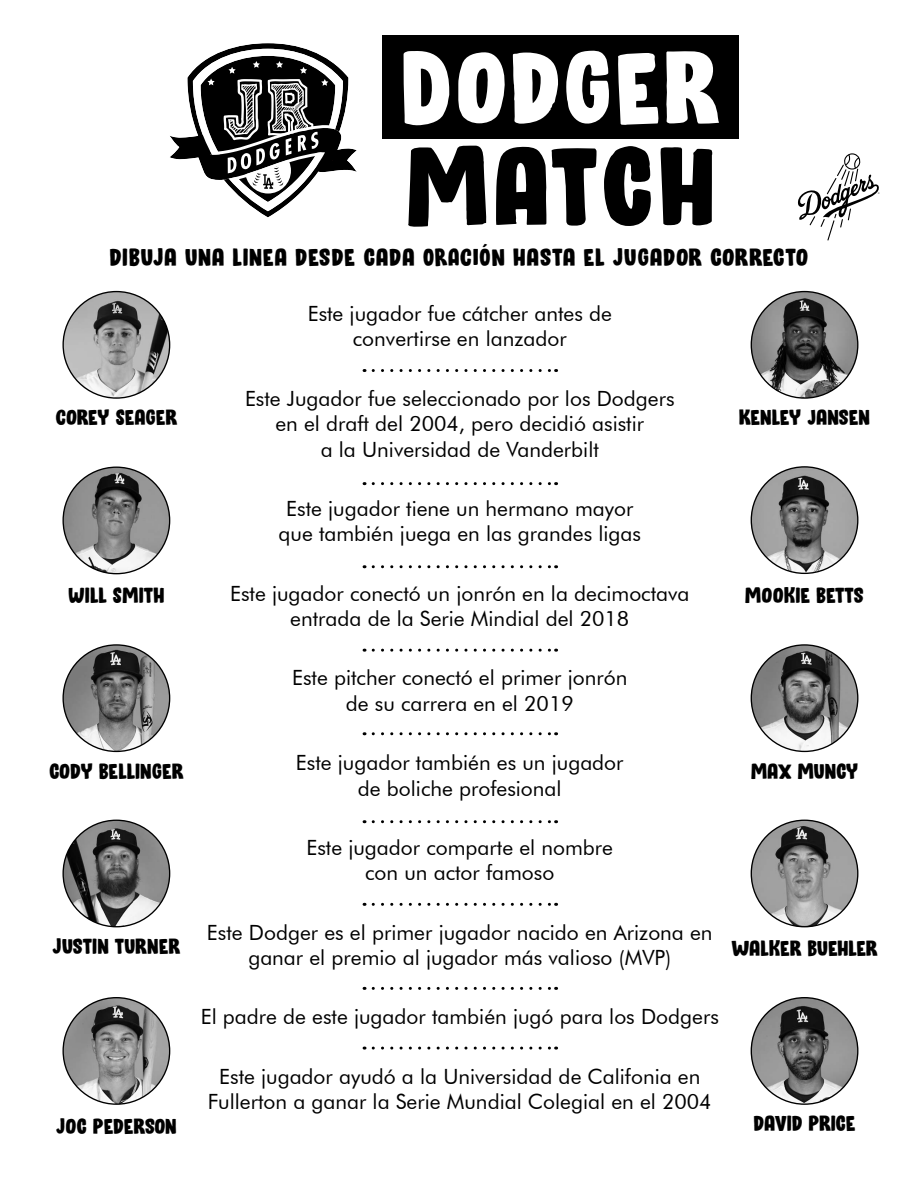
<style>
.page{position:relative;width:918px;height:1188px;background:#fff}
.page>*{position:absolute;margin:0;border:0;box-sizing:border-box;transform-origin:0 0}
.t1{font:115.2px "Bloomer DEMO";letter-spacing:.025em;color:#000}
.t2{font:106.8px "Bloomer DEMO";letter-spacing:.015em;color:#fff}
.t3{font:25.5px "Bloomer DEMO";letter-spacing:.025em;color:#000}
.t4{font:22.5px "Bloomer DEMO";color:#000}
.t5{font:22.5px "Bloomer DEMO";letter-spacing:-.02em;color:#000}
.t6{font:21px/25.5px "Futura BT";color:#000;text-align:center}
</style>
<div class="page">
<svg style="left:798px;top:153px;width:82px;height:88px"></svg>
<svg style="left:170px;top:43px;width:187px;height:175px"></svg>
<div style="left:382px;top:35px;width:357px;height:104px;background:#000"></div>
<img style="left:751px;top:292px;width:107px;height:106px;border-radius:53px">
<img style="left:63px;top:292px;width:107px;height:106px;border-radius:53px">
<img style="left:751px;top:645px;width:107px;height:106px;border-radius:53px">
<img style="left:63px;top:645px;width:107px;height:106px;border-radius:53px">
<img style="left:751px;top:467px;width:107px;height:106px;border-radius:53px">
<img style="left:751px;top:820px;width:107px;height:107px;border-radius:53px">
<img style="left:751px;top:998px;width:107px;height:106px;border-radius:53px">
<svg style="left:373px;top:369px;width:184px;height:3px"></svg>
<svg style="left:373px;top:482px;width:184px;height:3px"></svg>
<svg style="left:373px;top:565px;width:184px;height:3px"></svg>
<svg style="left:373px;top:649px;width:184px;height:3px"></svg>
<svg style="left:373px;top:732px;width:184px;height:3px"></svg>
<svg style="left:373px;top:820px;width:184px;height:3px"></svg>
<svg style="left:373px;top:903px;width:184px;height:3px"></svg>
<svg style="left:373px;top:987px;width:184px;height:3px"></svg>
<svg style="left:373px;top:1047px;width:184px;height:3px"></svg>
<img style="left:63px;top:998px;width:107px;height:106px;border-radius:53px">
<img style="left:63px;top:467px;width:107px;height:107px;border-radius:53px">
<img style="left:63px;top:820px;width:107px;height:107px;border-radius:53px">
<h2 class="t2" style="left:400px;top:25px;width:321px">DODGER</h2>
<h1 class="t1" style="left:405px;top:120px;width:312px">MATCH</h1>
<p class="t3" style="left:110px;top:242px;width:700px">DIBUJA UNA LINEA DESDE CADA ORACIÓN HASTA EL JUGADOR CORRECTO</p>
<p class="t6" style="left:308px;top:301px;width:306px">Este jugador fue cátcher antes de convertirse en lanzador</p>
<p class="t6" style="left:245px;top:385px;width:431px">Este Jugador fue seleccionado por los Dodgers en el draft del 2004, pero decidió asistir<br>a la Universidad de Vanderbilt</p>
<p class="t4" style="left:55px;top:404px;width:123px">COREY SEAGER</p>
<p class="t4" style="left:739px;top:404px;width:133px">KENLEY JANSEN</p>
<p class="t4" style="left:68px;top:582px;width:98px">WILL SMITH</p>
<p class="t6" style="left:279px;top:495px;width:364px">Este jugador tiene un hermano mayor que también juega en las grandes ligas</p>
<p class="t6" style="left:230px;top:580px;width:461px">Este jugador conectó un jonrón en la decimoctava entrada de la Serie Mindial del 2018</p>
<p class="t6" style="left:292px;top:665px;width:337px">Este pitcher conectó el primer jonrón de su carrera en el 2019</p>
<p class="t4" style="left:745px;top:583px;width:121px">MOOKIE BETTS</p>
<p class="t6" style="left:296px;top:750px;width:329px">Este jugador también es un jugador de boliche profesional</p>
<p class="t6" style="left:307px;top:834px;width:308px">Este jugador comparte el nombre con un actor famoso</p>
<p class="t4" style="left:49px;top:758px;width:136px">CODY BELLINGER</p>
<p class="t5" style="left:751px;top:758px;width:109px">MAX MUNCY</p>
<p class="t4" style="left:52px;top:933px;width:130px">JUSTIN TURNER</p>
<p class="t6" style="left:207px;top:919px;width:507px">Este Dodger es el primer jugador nacido en Arizona en ganar el premio al jugador más valioso (MVP)</p>
<p class="t6" style="left:201px;top:1004px;width:520px">El padre de este jugador también jugó para los Dodgers</p>
<p class="t6" style="left:208px;top:1063px;width:505px">Este jugador ayudó a la Universidad de Califonia en<br>Fullerton a ganar la Serie Mundial Colegial en el 2004</p>
<p class="t4" style="left:731px;top:935px;width:148px">WALKER BUEHLER</p>
<p class="t4" style="left:56px;top:1113px;width:122px">JOC PEDERSON</p>
<p class="t4" style="left:753px;top:1111px;width:104px">DAVID PRICE</p>
</div>
